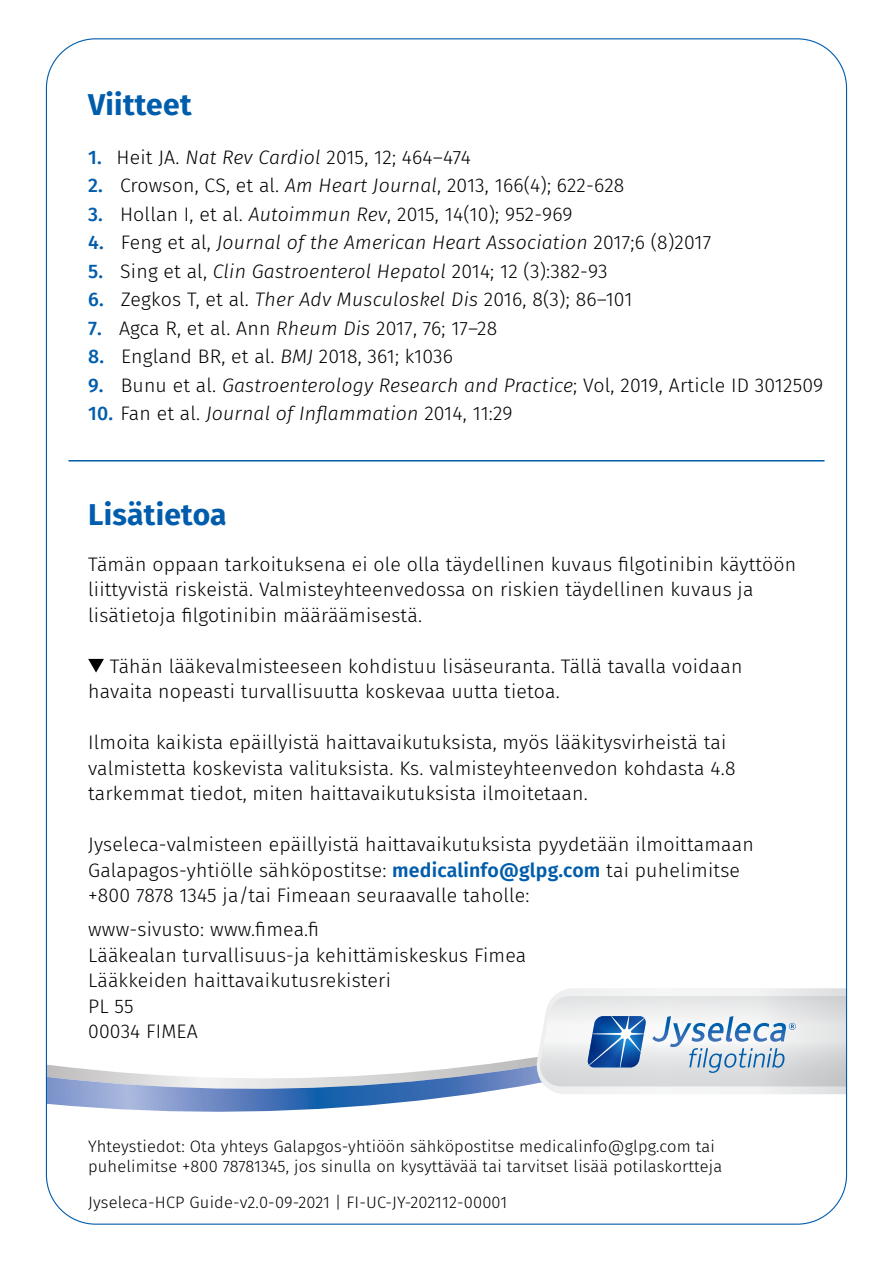
<style>
.page{position:relative;width:893px;height:1263px;background:#fff}
.page>*{position:absolute;margin:0;border:0;box-sizing:border-box;transform-origin:0 0}
.t1{font:700 30px "Fira Sans";letter-spacing:.01em;color:#005dac}
.t2{font:300 19.5px/25.5px "Fira Sans";letter-spacing:.01em;color:#000}
.t3{font:italic 300 19.5px "Fira Sans";letter-spacing:.01em;color:#000}
.t4{font:300 16.5px/19.8px "Fira Sans";letter-spacing:.01em;color:#000}
.s1{font-weight:500;color:#005dac}
.s2{font-style:italic}
.s3{font-weight:500;font-style:normal;color:#005dac}
.s4{font-style:normal}
.s5{font-weight:600;color:#005dac}
</style>
<div class="page">
<svg style="left:48px;top:1057px;width:488px;height:55px"></svg>
<svg style="left:536px;top:988px;width:309px;height:106px"></svg>
<svg style="left:88px;top:659px;width:16px;height:13px"></svg>
<hr style="left:68px;top:460px;width:756px;height:1px;background:#005dac">
<h1 class="t1" style="left:88px;top:79px;width:105px">Viitteet</h1>
<p class="t2" style="left:88px;top:144px;width:384px"><span class="s1">1.</span> Heit JA. <span class="s2">Nat Rev Cardiol</span> 2015, 12; 464–474</p>
<p class="t2" style="left:88px;top:173px;width:538px"><span class="s1">2.</span> Crowson, CS, et al. <span class="s2">Am Heart Journal</span>, 2013, 166(4); 622-628</p>
<p class="t2" style="left:88px;top:201px;width:486px"><span class="s1">3.</span> Hollan I, et al. <span class="s2">Autoimmun Rev</span>, 2015, 14(10); 952-969</p>
<p class="t3" style="left:88px;top:229px;width:625px"><span class="s3">4.</span> <span class="s4">Feng et al,</span> Journal of the American Heart Association <span class="s4">2017;6 (8)2017</span></p>
<p class="t2" style="left:88px;top:258px;width:521px"><span class="s1">5.</span> Sing et al, <span class="s2">Clin Gastroenterol Hepatol</span> 2014; 12 (3):382-93</p>
<p class="t2" style="left:88px;top:287px;width:546px"><span class="s1">6.</span> Zegkos T, et al. <span class="s2">Ther Adv Musculoskel Dis</span> 2016, 8(3); 86–101</p>
<p class="t2" style="left:88px;top:315px;width:411px"><span class="s1">7.</span> Agca R, et al. Ann <span class="s2">Rheum Dis</span> 2017, 76; 17–28</p>
<p class="t2" style="left:88px;top:344px;width:367px"><span class="s1">8.</span> England BR, et al. <span class="s2">BMJ</span> 2018, 361; k1036</p>
<p class="t2" style="left:88px;top:372px;width:737px"><span class="s1">9.</span> Bunu et al. <span class="s2">Gastroenterology Research and Practice</span>; Vol, 2019, Article ID 3012509</p>
<p class="t3" style="left:88px;top:400px;width:426px"><span class="s3">10.</span> <span class="s4">Fan et al.</span> Journal of Inflammation <span class="s4">2014, 11:29</span></p>
<h1 class="t1" style="left:88px;top:489px;width:140px">Lisätietoa</h1>
<p class="t2" style="left:88px;top:551px;width:710px">Tämän oppaan tarkoituksena ei ole olla täydellinen kuvaus filgotinibin käyttöön liittyvistä riskeistä. Valmisteyhteenvedossa on riskien täydellinen kuvaus ja lisätietoja filgotinibin määräämisestä.</p>
<p class="t2" style="left:88px;top:653px;width:656px;text-indent:22px">Tähän lääkevalmisteeseen kohdistuu lisäseuranta. Tällä tavalla voidaan havaita nopeasti turvallisuutta koskevaa uutta tietoa.</p>
<p class="t2" style="left:88px;top:729px;width:649px">Ilmoita kaikista epäillyistä haittavaikutuksista, myös lääkitysvirheistä tai valmistetta koskevista valituksista. Ks. valmisteyhteenvedon kohdasta 4.8 tarkemmat tiedot, miten haittavaikutuksista ilmoitetaan.</p>
<p class="t2" style="left:88px;top:831px;width:667px">Jyseleca-valmisteen epäillyistä haittavaikutuksista pyydetään ilmoittamaan<br>Galapagos-yhtiölle sähköpostitse: <span class="s5">medicalinfo@glpg.com</span> tai puhelimitse +800 7878 1345 ja/tai Fimeaan seuraavalle taholle:</p>
<p class="t2" style="left:88px;top:916px;width:440px">www-sivusto: www.fimea.fi<br>Lääkealan turvallisuus-ja kehittämiskeskus Fimea<br>Lääkkeiden haittavaikutusrekisteri<br>PL 55<br>00034 FIMEA</p>
<p class="t4" style="left:88px;top:1136px;width:636px">Yhteystiedot: Ota yhteys Galapgos-yhtiöön sähköpostitse medicalinfo@glpg.com tai puhelimitse +800 78781345, jos sinulla on kysyttävää tai tarvitset lisää potilaskortteja</p>
<p class="t4" style="left:88px;top:1193px;width:420px">Jyseleca-HCP Guide-v2.0-09-2021 | FI-UC-JY-202112-00001</p>
</div>
